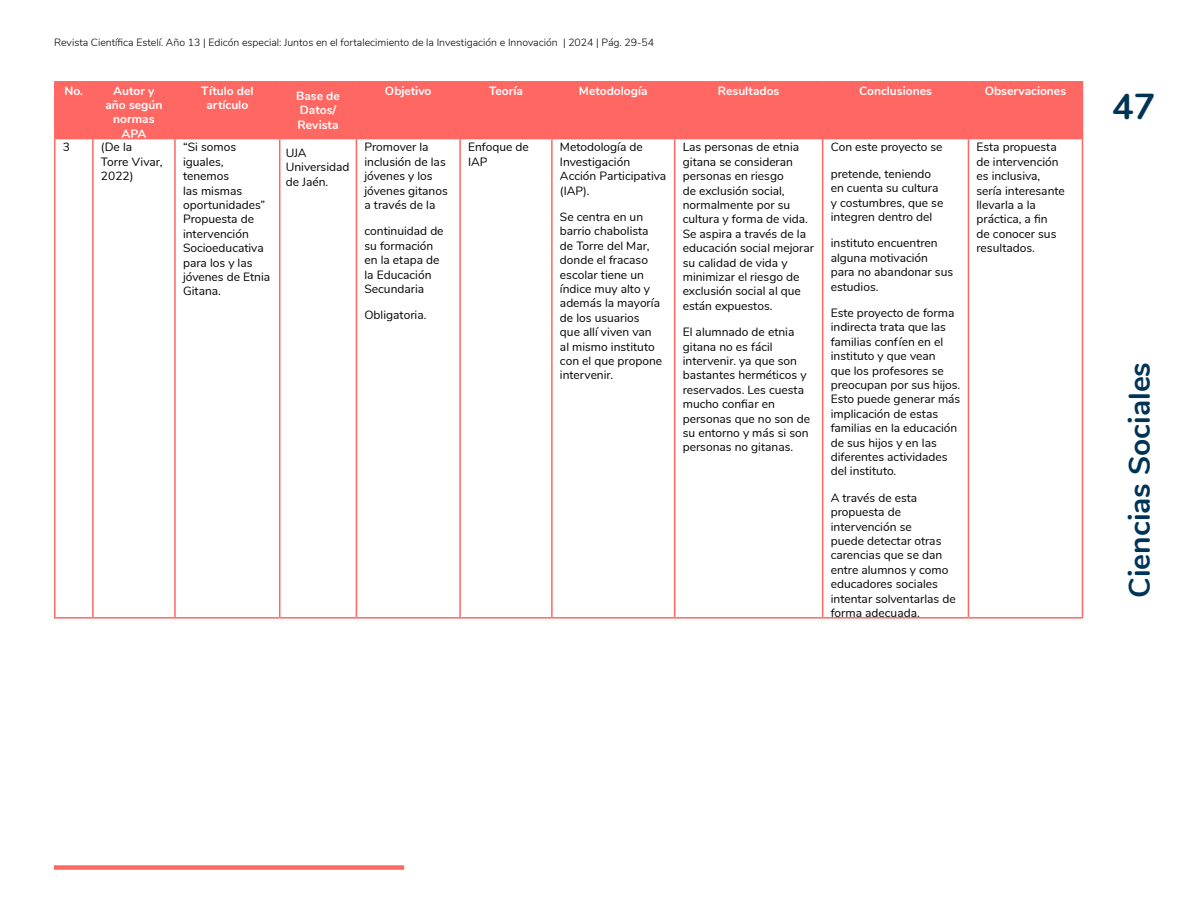
<style>
.page{position:relative;width:1188px;height:918px;background:#fff}
.page>*{position:absolute;margin:0;border:0;box-sizing:border-box;transform-origin:0 0}
.t1{font:700 36px "Nunito";color:#003457}
.t2{font:700 30px "Nunito";color:#003457}
.t3{font:12px/14.4px "Nunito";color:#000}
.t4{font:700 12px/14.4px "Nunito";color:#fff;text-align:center}
.t5{font:300 10.5px "Nunito";color:#000}
</style>
<div class="page">
<div style="left:54px;top:865px;width:350px;height:5px;background:#ff6762"></div>
<div style="left:56px;top:82px;width:1026px;height:56px;background:#ff6762"></div>
<hr style="left:54px;top:139px;width:2px;height:478px;background:#ff6762">
<hr style="left:92px;top:139px;width:2px;height:478px;background:#ff6762">
<hr style="left:174px;top:139px;width:2px;height:478px;background:#ff6762">
<hr style="left:279px;top:139px;width:1px;height:478px;background:#ff6762">
<hr style="left:356px;top:139px;width:1px;height:478px;background:#ff6762">
<hr style="left:459px;top:139px;width:2px;height:478px;background:#ff6762">
<hr style="left:551px;top:139px;width:2px;height:478px;background:#ff6762">
<hr style="left:674px;top:139px;width:1px;height:478px;background:#ff6762">
<hr style="left:822px;top:139px;width:1px;height:478px;background:#ff6762">
<hr style="left:968px;top:139px;width:1px;height:478px;background:#ff6762">
<hr style="left:1082px;top:139px;width:1px;height:478px;background:#ff6762">
<hr style="left:54px;top:617px;width:39px;height:2px;background:#ff6762">
<hr style="left:93px;top:617px;width:82px;height:2px;background:#ff6762">
<hr style="left:175px;top:617px;width:105px;height:2px;background:#ff6762">
<hr style="left:280px;top:617px;width:76px;height:2px;background:#ff6762">
<hr style="left:356px;top:617px;width:104px;height:2px;background:#ff6762">
<hr style="left:460px;top:617px;width:92px;height:2px;background:#ff6762">
<hr style="left:552px;top:617px;width:123px;height:2px;background:#ff6762">
<hr style="left:675px;top:617px;width:148px;height:2px;background:#ff6762">
<hr style="left:823px;top:617px;width:145px;height:2px;background:#ff6762">
<hr style="left:968px;top:617px;width:115px;height:2px;background:#ff6762">
<hr style="left:54px;top:81px;width:39px;height:1px;background:#ff6762">
<hr style="left:54px;top:82px;width:2px;height:56px;background:#ff6762">
<hr style="left:93px;top:81px;width:82px;height:1px;background:#ff6762">
<hr style="left:92px;top:82px;width:2px;height:56px;background:#ff6762">
<hr style="left:175px;top:81px;width:105px;height:1px;background:#ff6762">
<hr style="left:174px;top:82px;width:2px;height:56px;background:#ff6762">
<hr style="left:280px;top:81px;width:76px;height:1px;background:#ff6762">
<hr style="left:279px;top:82px;width:1px;height:56px;background:#ff6762">
<hr style="left:356px;top:81px;width:104px;height:1px;background:#ff6762">
<hr style="left:356px;top:82px;width:1px;height:56px;background:#ff6762">
<hr style="left:460px;top:81px;width:92px;height:1px;background:#ff6762">
<hr style="left:459px;top:82px;width:2px;height:56px;background:#ff6762">
<hr style="left:552px;top:81px;width:123px;height:1px;background:#ff6762">
<hr style="left:551px;top:82px;width:2px;height:56px;background:#ff6762">
<hr style="left:675px;top:81px;width:148px;height:1px;background:#ff6762">
<hr style="left:674px;top:82px;width:1px;height:56px;background:#ff6762">
<hr style="left:823px;top:81px;width:145px;height:1px;background:#ff6762">
<hr style="left:822px;top:82px;width:1px;height:56px;background:#ff6762">
<hr style="left:968px;top:81px;width:115px;height:1px;background:#ff6762">
<hr style="left:968px;top:82px;width:1px;height:56px;background:#ff6762">
<hr style="left:1082px;top:82px;width:1px;height:56px;background:#ff6762">
<hr style="left:54px;top:138px;width:39px;height:1px;background:#ff6762">
<hr style="left:93px;top:138px;width:82px;height:1px;background:#ff6762">
<hr style="left:175px;top:138px;width:105px;height:1px;background:#ff6762">
<hr style="left:280px;top:138px;width:76px;height:1px;background:#ff6762">
<hr style="left:356px;top:138px;width:104px;height:1px;background:#ff6762">
<hr style="left:460px;top:138px;width:92px;height:1px;background:#ff6762">
<hr style="left:552px;top:138px;width:123px;height:1px;background:#ff6762">
<hr style="left:675px;top:138px;width:148px;height:1px;background:#ff6762">
<hr style="left:823px;top:138px;width:145px;height:1px;background:#ff6762">
<hr style="left:968px;top:138px;width:115px;height:1px;background:#ff6762">
<p class="t5" style="left:54px;top:34px;width:602px">Revista Científica Estelí. Año 13 | Edicón especial: Juntos en el fortalecimiento de la Investigación e Innovación | 2024 | Pág. 29-54</p>
<p class="t4" style="left:64px;top:83px;width:20px">No.</p>
<p class="t4" style="left:105px;top:83px;width:59px">Autor y año según normas<br>APA</p>
<p class="t4" style="left:201px;top:83px;width:54px">Título del artículo</p>
<p class="t4" style="left:296px;top:88px;width:45px;text-align:left">Base de<br>Datos/<br>Revista</p>
<p class="t4" style="left:385px;top:83px;width:48px">Objetivo</p>
<p class="t4" style="left:489px;top:83px;width:35px">Teoría</p>
<p class="t4" style="left:579px;top:83px;width:70px">Metodología</p>
<p class="t4" style="left:718px;top:83px;width:63px">Resultados</p>
<p class="t4" style="left:859px;top:83px;width:74px">Conclusiones</p>
<p class="t4" style="left:985px;top:83px;width:83px">Observaciones</p>
<p class="t3" style="left:63px;top:139px;width:9px">3</p>
<p class="t3" style="left:101px;top:139px;width:63px">(De la<br>Torre Vivar,<br>2022)</p>
<p class="t3" style="left:183px;top:139px;width:89px">“Si somos iguales, tenemos<br>las mismas oportunidades”<br>Propuesta de intervención<br>Socioeducativa para los y las jóvenes de Etnia<br>Gitana.</p>
<p class="t3" style="left:286px;top:145px;width:65px">UJA<br>Universidad de Jaén.</p>
<p class="t3" style="left:364px;top:139px;width:85px">Promover la inclusión de las jóvenes y los jóvenes gitanos a través de la</p>
<p class="t3" style="left:468px;top:139px;width:62px">Enfoque de<br>IAP</p>
<p class="t3" style="left:560px;top:139px;width:108px">Metodología de<br>Investigación<br>Acción Participativa (IAP).</p>
<p class="t3" style="left:560px;top:209px;width:104px">Se centra en un barrio chabolista de Torre del Mar, donde el fracaso escolar tiene un índice muy alto y además la mayoría de los usuarios que allí viven van al mismo instituto con el que propone intervenir.</p>
<p class="t3" style="left:831px;top:133px;width:113px;line-height:26.4px">Con este proyecto se pretende, teniendo</p>
<p class="t3" style="left:831px;top:180px;width:114px">en cuenta su cultura y costumbres, que se integren dentro del</p>
<p class="t3" style="left:831px;top:235px;width:124px">instituto encuentren alguna motivación para no abandonar sus estudios.</p>
<p class="t3" style="left:831px;top:305px;width:131px">Este proyecto de forma indirecta trata que las familias confíen en el instituto y que vean<br>que los profesores se preocupan por sus hijos.<br>Esto puede generar más implicación de estas familias en la educación de sus hijos y en las diferentes actividades del instituto.</p>
<p class="t3" style="left:831px;top:490px;width:127px">A través de esta propuesta de intervención se<br>puede detectar otras carencias que se dan entre alumnos y como educadores sociales intentar solventarlas de forma adecuada.</p>
<p class="t3" style="left:683px;top:139px;width:133px">Las personas de etnia gitana se consideran personas en riesgo<br>de exclusión social, normalmente por su cultura y forma de vida.<br>Se aspira a través de la educación social mejorar su calidad de vida y minimizar el riesgo de exclusión social al que están expuestos.</p>
<p class="t3" style="left:683px;top:324px;width:129px">El alumnado de etnia gitana no es fácil intervenir. ya que son bastantes herméticos y reservados. Les cuesta mucho confiar en personas que no son de su entorno y más si son personas no gitanas.</p>
<p class="t3" style="left:977px;top:139px;width:90px">Esta propuesta de intervención es inclusiva, sería interesante llevarla a la práctica, a fin<br>de conocer sus resultados.</p>
<p class="t3" style="left:364px;top:223px;width:81px">continuidad de su formación en la etapa de la Educación<br>Secundaria</p>
<p class="t3" style="left:364px;top:307px;width:63px">Obligatoria.</p>
<h1 class="t1" style="left:1112px;top:80px;width:45px">47</h1>
<h2 class="t2" style="left:1117px;top:598px;width:237px;rotate:-90deg">Ciencias Sociales</h2>
</div>
